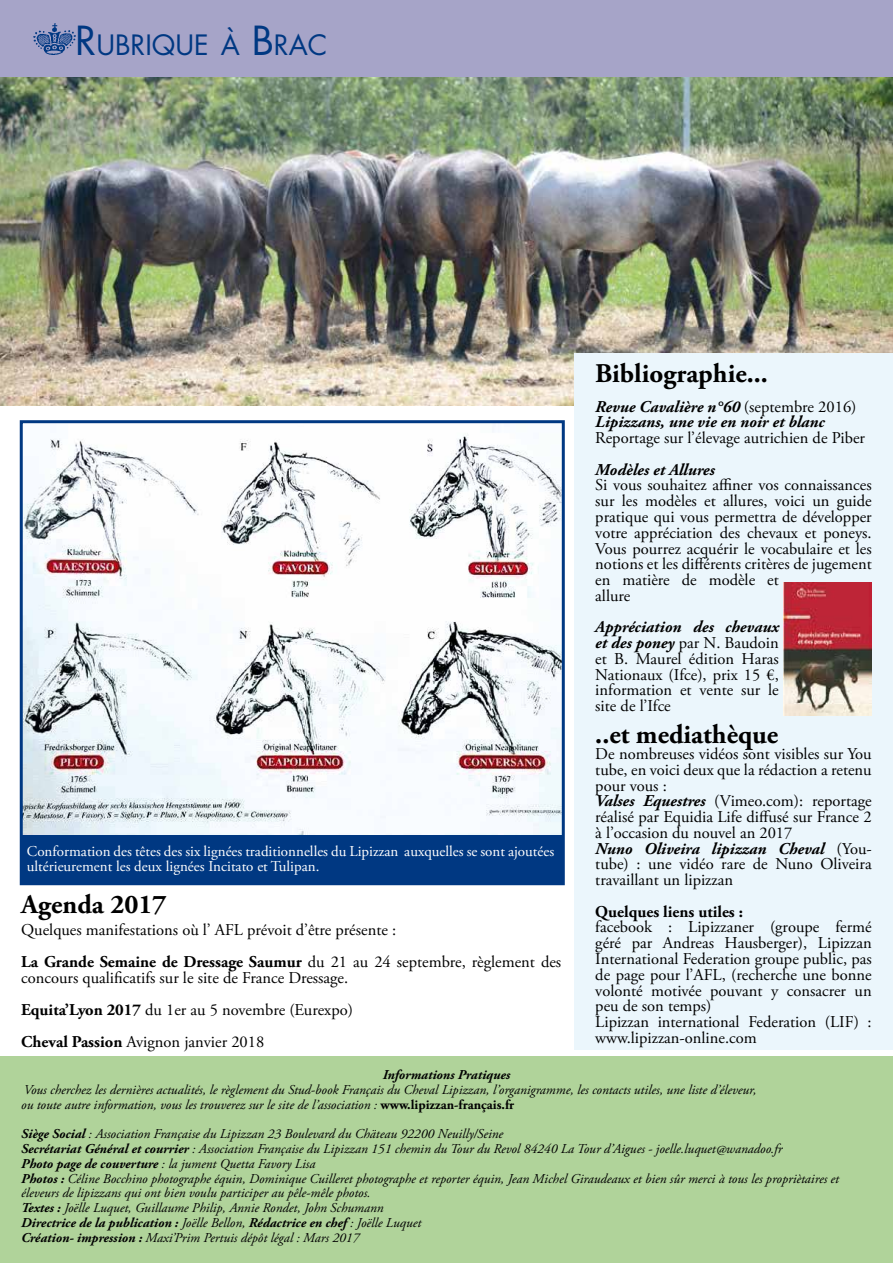
<style>
.page{position:relative;width:893px;height:1263px;background:#fff}
.page>*{position:absolute;margin:0;border:0;box-sizing:border-box;transform-origin:0 0}
.t1{font:27.3px "Futura";color:#003882}
.t2{font:700 27px "Adobe Garamond Pro";color:#000}
.t3{font:16.5px/15.8px "Adobe Garamond Pro";color:#000}
.t4{font:italic 700 16.5px/15.8px "Adobe Garamond Pro";color:#000}
.t5{font:700 16.5px "Adobe Garamond Pro";color:#000}
.t6{font:15px/15px "Adobe Garamond Pro";color:#fff}
.t7{font:italic 13.5px/14.7px "Adobe Garamond Pro";color:#000}
.t8{font:italic 700 13.5px "Adobe Garamond Pro";color:#000}
.s1{font-size:39px}
.s2{font-weight:700}
.s3{font-weight:400;font-style:normal}
.s4{font-weight:700;font-style:italic}
.s5{font-weight:700;font-style:normal}
</style>
<div class="page">
<img style="left:0;top:77px;width:893px;height:328px">
<div style="left:0;top:1057px;width:893px;height:206px;background:#b0d39a"></div>
<div style="left:0;top:0;width:893px;height:77px;background:#a6a4c8"></div>
<img style="left:33px;top:23px;width:42px;height:32px">
<div style="left:21px;top:422px;width:542px;height:462px;background:#003882"></div>
<img style="left:24px;top:424px;width:537px;height:410px">
<div style="left:20px;top:420px;width:545px;height:465px;border:3px solid #003882"></div>
<div style="left:574px;top:353px;width:319px;height:697px;background:#ebf6fc"></div>
<img style="left:783px;top:583px;width:89px;height:132px">
<h1 class="t1" style="left:75px;top:26px;width:254px"><span class="s1">R</span>UBRIQUE À <span class="s1">B</span>RAC</h1>
<p class="t6" style="left:27px;top:844px;width:529px">Conformation des têtes des six lignées traditionnelles du Lipizzan auxquelles se sont ajoutées ultérieurement les deux lignées Incitato et Tulipan.</p>
<h2 class="t2" style="left:21px;top:888px;width:147px">Agenda 2017</h2>
<p class="t3" style="left:21px;top:914px;width:542px;line-height:32.1px">Quelques manifestations où l’ AFL prévoit d’être présente :<br><span class="s2">La Grande Semaine de Dressage Saumur</span> du 21 au 24 septembre, règlement des</p>
<p class="t3" style="left:21px;top:962px;width:333px;line-height:32.1px">concours qualificatifs sur le site de France Dressage.<br><span class="s2">Equita’Lyon 2017</span> du 1er au 5 novembre (Eurexpo)<br><span class="s2">Cheval Passion</span> Avignon janvier 2018</p>
<h2 class="t2" style="left:595px;top:358px;width:174px">Bibliographie...</h2>
<p class="t4" style="left:595px;top:399px;width:263px">Revue Cavalière n°60 <span class="s3">(septembre 2016)<br></span>Lipizzans, une vie en noir et blanc</p>
<p class="t3" style="left:595px;top:431px;width:271px">Reportage sur l’élevage autrichien de Piber</p>
<p class="t4" style="left:595px;top:462px;width:121px">Modèles et Allures</p>
<p class="t3" style="left:595px;top:478px;width:278px">Si vous souhaitez affiner vos connaissances sur les modèles et allures, voici un guide pratique qui vous permettra de développer votre appréciation des chevaux et poneys.<br>Vous pourrez acquérir le vocabulaire et les notions et les différents critères de jugement en matière de modèle et<br>allure</p>
<p class="t3" style="left:595px;top:620px;width:185px;text-align:justify"><span class="s4">Appréciation des chevaux et des poney</span> par N. Baudoin et B. Maurel édition Haras Nationaux (Ifce), prix 15 €, information et vente sur le site de l’Ifce</p>
<h2 class="t2" style="left:595px;top:719px;width:184px">..et mediathèque</h2>
<p class="t3" style="left:595px;top:747px;width:278px">De nombreuses vidéos sont visibles sur You tube, en voici deux que la rédaction a retenu pour vous :<br><span class="s4">Valses Equestres</span> (Vimeo.com): reportage réalisé par Equidia Life diffusé sur France 2 à l’occasion du nouvel an 2017<br><span class="s4">Nuno Oliveira lipizzan Cheval</span> (You&shy;tube) : une vidéo rare de Nuno Oliveira travaillant un lipizzan</p>
<p class="t5" style="left:595px;top:902px;width:149px">Quelques liens utiles :</p>
<p class="t3" style="left:595px;top:920px;width:278px">facebook : Lipizzaner (groupe fermé géré par Andreas Hausberger), Lipizzan International Federation groupe public, pas de page pour l’AFL, (recherche une bonne volonté motivée pouvant y consacrer un peu de son temps)<br>Lipizzan international Federation (LIF) : www.lipizzan-online.com</p>
<p class="t8" style="left:383px;top:1067px;width:129px">Informations Pratiques</p>
<p class="t7" style="left:21px;top:1083px;width:737px">Vous cherchez les dernières actualités, le règlement du Stud-book Français du Cheval Lipizzan, l’organigramme, les contacts utiles, une liste d’éleveur, ou toute autre information, vous les trouverez sur le site de l’association : <span class="s5">www.lipizzan-français.fr</span></p>
<p class="t7" style="left:21px;top:1127px;width:819px"><span class="s2">Siège Social</span> : Association Française du Lipizzan 23 Boulevard du Chäteau 92200 Neuilly/Seine<br><span class="s2">Secrétariat Général et courrier</span> : Association Française du Lipizzan 151 chemin du Tour du Revol 84240 La Tour d’Aigues - joelle.luquet@wanadoo.fr<br><span class="s2">Photo page de couverture</span> : la jument Quetta Favory Lisa<br><span class="s2">Photos :</span> Céline Bocchino photographe équin, Dominique Cuilleret photographe et reporter équin, Jean Michel Giraudeaux et bien sûr merci à tous les propriètaires et éleveurs de lipizzans qui ont bien voulu participer au pêle-mêle photos.<br><span class="s2">Textes :</span> Joëlle Luquet, Guillaume Philip, Annie Rondet, John Schumann<br><span class="s2">Directrice de la publication :</span> Joëlle Bellon, <span class="s2">Rédactrice en chef</span> : Joëlle Luquet<br><span class="s2">Création- impression :</span> Maxi’Prim Pertuis dépôt légal : Mars 2017</p>
</div>
